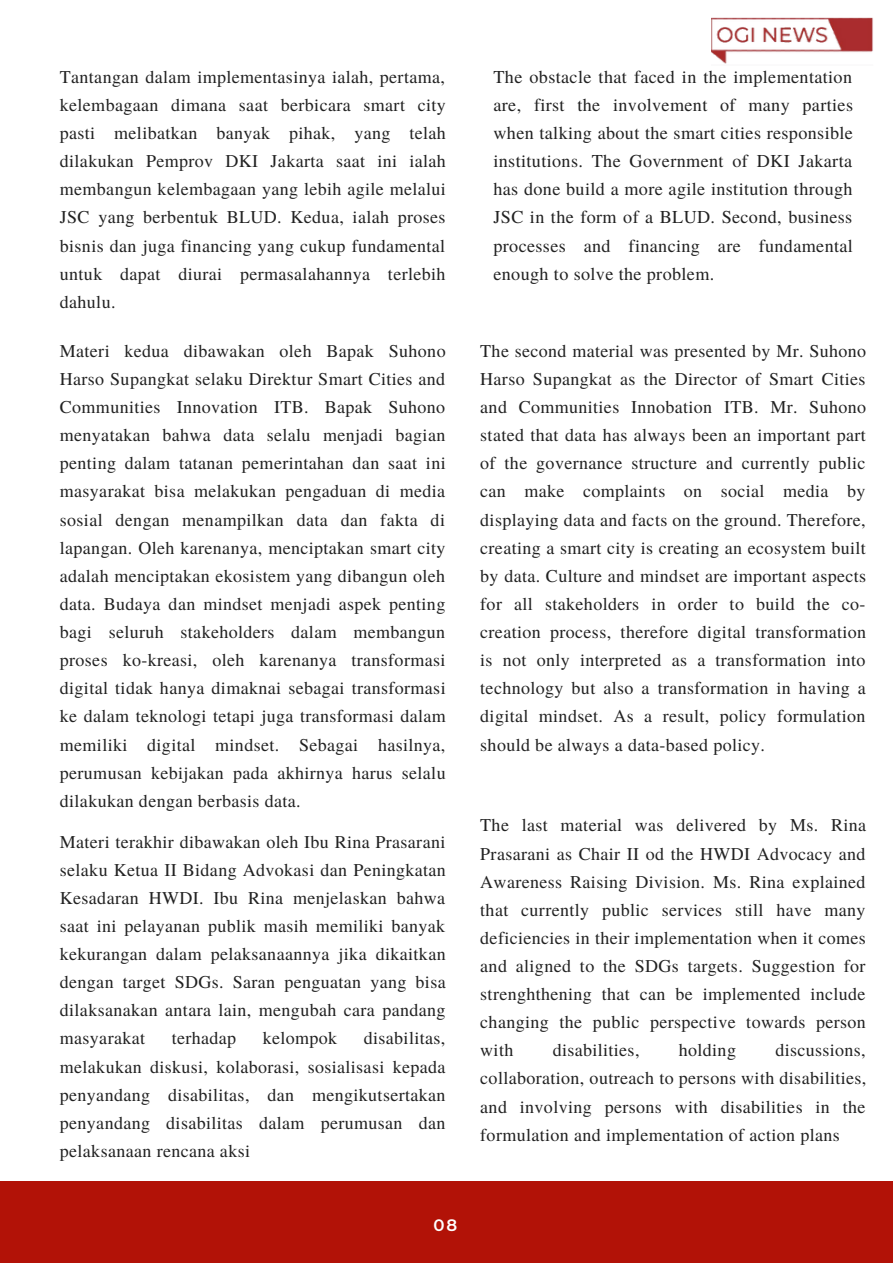
<style>
.page{position:relative;width:893px;height:1264px;background:#fff}
.page>*{position:absolute;margin:0;border:0;box-sizing:border-box;transform-origin:0 0}
.t1{font:18.15px/28px "Te X Gyre Termes";letter-spacing:.02em;color:#222;text-align:justify}
.t2{font:18px/28px "Te X Gyre Termes";letter-spacing:.02em;color:#222;text-align:justify}
.t3{font:600 16.5px "Montserrat";color:#fff}
</style>
<div class="page">
<div style="left:0;top:1181px;width:892px;height:81px;background:#b21207"></div>
<img style="left:711px;top:17px;width:162px;height:47px">
<p class="t2" style="left:60px;top:62px;width:387px">Tantangan dalam implementasinya ialah, pertama, kelembagaan dimana saat berbicara smart city pasti melibatkan banyak pihak, yang telah dilakukan Pemprov DKI Jakarta saat ini ialah membangun kelembagaan yang lebih agile melalui JSC yang berbentuk BLUD. Kedua, ialah proses bisnis dan juga financing yang cukup fundamental untuk dapat diurai permasalahannya terlebih dahulu.</p>
<p class="t2" style="left:60px;top:336px;width:387px">Materi kedua dibawakan oleh Bapak Suhono Harso Supangkat selaku Direktur Smart Cities and Communities Innovation ITB. Bapak Suhono menyatakan bahwa data selalu menjadi bagian penting dalam tatanan pemerintahan dan saat ini masyarakat bisa melakukan pengaduan di media sosial dengan menampilkan data dan fakta di lapangan. Oleh karenanya, menciptakan smart city adalah menciptakan ekosistem yang dibangun oleh data. Budaya dan mindset menjadi aspek penting bagi seluruh stakeholders dalam membangun proses ko-kreasi, oleh karenanya transformasi digital tidak hanya dimaknai sebagai transformasi ke dalam teknologi tetapi juga transformasi dalam memiliki digital mindset. Sebagai hasilnya, perumusan kebijakan pada akhirnya harus selalu dilakukan dengan berbasis data.</p>
<p class="t2" style="left:60px;top:826px;width:387px">Materi terakhir dibawakan oleh Ibu Rina Prasarani selaku Ketua II Bidang Advokasi dan Peningkatan Kesadaran HWDI. Ibu Rina menjelaskan bahwa saat ini pelayanan publik masih memiliki banyak kekurangan dalam pelaksanaannya jika dikaitkan dengan target SDGs. Saran penguatan yang bisa dilaksanakan antara lain, mengubah cara pandang masyarakat</p>
<p class="t2" style="left:60px;top:1023px;width:387px;text-indent:304px">disabilitas, melakukan diskusi, kolaborasi, sosialisasi kepada penyandang disabilitas, dan mengikutsertakan penyandang disabilitas dalam perumusan dan pelaksanaan rencana aksi</p>
<p class="t2" style="left:172px;top:1023px;width:66px">terhadap</p>
<p class="t2" style="left:263px;top:1023px;width:76px">kelompok</p>
<p class="t3" style="left:433px;top:1214px;width:25px">08</p>
<p class="t1" style="left:493px;top:62px;width:361px">The obstacle that faced in the implementation are, first the involvement of many parties when talking about the smart cities responsible institutions. The Government of DKI Jakarta has done build a more agile institution through JSC in the form of a BLUD. Second, business processes and financing are fundamental enough to solve the problem.</p>
<p class="t2" style="left:480px;top:336px;width:387px">The second material was presented by Mr. Suhono Harso Supangkat as the Director of Smart Cities and Communities Innobation ITB. Mr. Suhono stated that data has always been an important part of the governance structure and currently public can make complaints on social media by displaying data and facts on the ground. Therefore, creating a smart city is creating an ecosystem built by data. Culture and mindset are important aspects for all stakeholders in order to build the co&shy;creation process, therefore digital transformation is not only interpreted as a transformation into technology but also a transformation in having a digital mindset. As a result, policy formulation should be always a data-based policy.</p>
<p class="t2" style="left:480px;top:810px;width:387px">The last material was delivered by Ms. Rina Prasarani as Chair II od the HWDI Advocacy and Awareness Raising Division. Ms. Rina explained that currently public services still have many deficiencies in their implementation when it comes and aligned to the SDGs targets. Suggestion for strenghthening that can be implemented include changing the public perspective towards person with</p>
<p class="t2" style="left:480px;top:1035px;width:387px;text-indent:295px">discussions, collaboration, outreach to persons with disabilities, and involving persons with disabilities in the formulation and implementation of action plans</p>
<p class="t2" style="left:552px;top:1035px;width:88px">disabilities,</p>
<p class="t2" style="left:678px;top:1035px;width:59px">holding</p>
</div>
